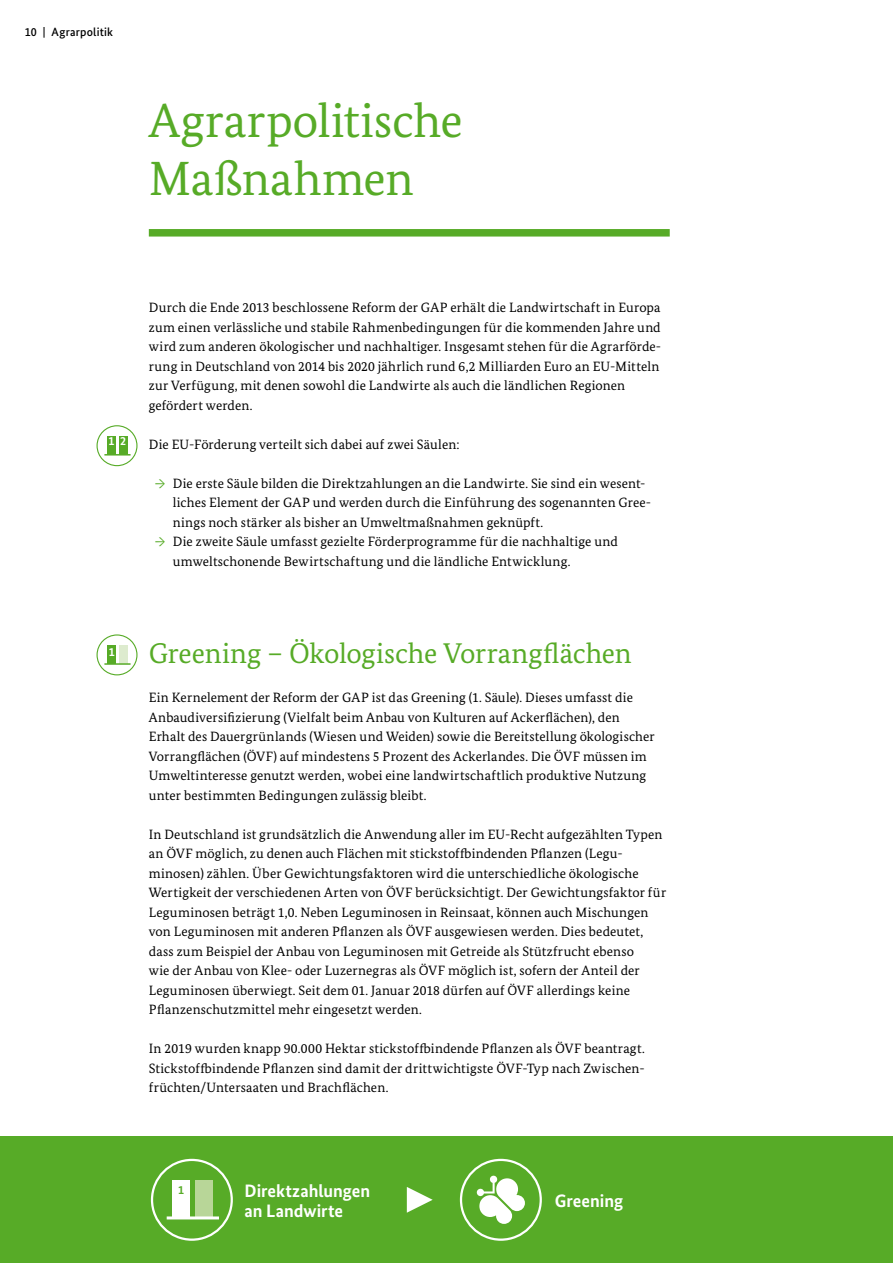
<style>
.page{position:relative;width:893px;height:1263px;background:#fff}
.page>*{position:absolute;margin:0;border:0;box-sizing:border-box;transform-origin:0 0}
.t1{font:48px/58.5px "Bundes Serif";color:#57ab27}
.t2{font:28.5px "Bundes Serif";letter-spacing:-.005em;color:#57ab27}
.t3{font:700 18px/19.5px "Bundes Sans";color:#fff}
.t4{font:13.5px/19.5px "Bundes Serif";letter-spacing:.01em;color:#000}
.t5{font:500 12px "Bundes Sans";letter-spacing:.015em;color:#000}
.t6{font:700 12px "Bundes Sans";color:#fff}
.t7{font:700 12px "Bundes Sans";color:#57ab27}
.s1{color:#57ab27}
</style>
<div class="page">
<div style="left:149px;top:229px;width:521px;height:8px;background:#57ab27"></div>
<div style="left:0;top:1136px;width:893px;height:127px;background:#57ab27"></div>
<div style="left:151px;top:1159px;width:82px;height:82px;border:2px solid #fff;border-radius:50%"></div>
<div style="left:172px;top:1180px;width:18px;height:38px;background:#fff"></div>
<div style="left:195px;top:1180px;width:18px;height:38px;background:#b8d698"></div>
<hr style="left:167px;top:1216px;width:52px;height:3px;background:#fff">
<svg style="left:477px;top:1176px;width:48px;height:48px"></svg>
<div style="left:460px;top:1159px;width:82px;height:82px;border:2px solid #fff;border-radius:50%"></div>
<svg style="left:407px;top:1187px;width:26px;height:26px"></svg>
<div style="left:97px;top:634px;width:41px;height:41px;border:1px solid #57ab27;border-radius:50%"></div>
<div style="left:107px;top:645px;width:9px;height:19px;background:#57ab27"></div>
<div style="left:119px;top:645px;width:9px;height:19px;background:#ddebce"></div>
<hr style="left:104px;top:663px;width:27px;height:2px;background:#57ab27">
<div style="left:97px;top:425px;width:41px;height:41px;border:1px solid #57ab27;border-radius:50%"></div>
<div style="left:107px;top:436px;width:9px;height:19px;background:#57ab27"></div>
<div style="left:119px;top:436px;width:9px;height:19px;background:#57ab27"></div>
<p class="t5" style="left:25px;top:24px;width:90px">10 | Agrarpolitik</p>
<h1 class="t1" style="left:149px;top:90px;width:315px">Agrarpolitische<br>Maßnahmen</h1>
<p class="t6" style="left:109px;top:434px;width:19px">1 2</p>
<p class="t4" style="left:149px;top:297px;width:514px">Durch die Ende 2013 beschlossene Reform der GAP erhält die Landwirtschaft in Europa zum einen verlässliche und stabile Rahmenbedingungen für die kommenden Jahre und wird zum anderen ökologischer und nachhaltiger. Insgesamt stehen für die Agrarförde&shy;rung in Deutschland von 2014 bis 2020 jährlich rund 6,2 Milliarden Euro an EU-Mitteln zur Verfügung, mit denen sowohl die Landwirte als auch die ländlichen Regionen gefördert werden.</p>
<p class="t4" style="left:149px;top:434px;width:312px">Die EU-Förderung verteilt sich dabei auf zwei Säulen:</p>
<p class="t4" style="left:173px;top:473px;width:480px;text-indent:-18px"><span class="s1">→</span> Die erste Säule bilden die Direktzahlungen an die Landwirte. Sie sind ein wesent&shy;liches Element der GAP und werden durch die Einführung des sogenannten Gree&shy;nings noch stärker als bisher an Umweltmaßnahmen geknüpft.</p>
<p class="t4" style="left:173px;top:531px;width:446px;text-indent:-18px"><span class="s1">→</span> Die zweite Säule umfasst gezielte Förderprogramme für die nachhaltige und umweltschonende Bewirtschaftung und die ländliche Entwicklung.</p>
<p class="t6" style="left:109px;top:645px;width:7px">1</p>
<h2 class="t2" style="left:149px;top:636px;width:484px">Greening – Ökologische Vorrangflächen</h2>
<p class="t4" style="left:149px;top:687px;width:507px">Ein Kernelement der Reform der GAP ist das Greening (1. Säule). Dieses umfasst die Anbaudiversifizierung (Vielfalt beim Anbau von Kulturen auf Ackerflächen), den Erhalt des Dauergrünlands (Wiesen und Weiden) sowie die Bereitstellung ökologischer Vorrangflächen (ÖVF) auf mindestens 5 Prozent des Ackerlandes. Die ÖVF müssen im Umweltinteresse genutzt werden, wobei eine landwirtschaftlich produktive Nutzung unter bestimmten Bedingungen zulässig bleibt.</p>
<p class="t4" style="left:149px;top:824px;width:519px">In Deutschland ist grundsätzlich die Anwendung aller im EU-Recht aufgezählten Typen an ÖVF möglich, zu denen auch Flächen mit stickstoffbindenden Pflanzen (Legu&shy;minosen) zählen. Über Gewichtungsfaktoren wird die unterschiedliche ökologische Wertigkeit der verschiedenen Arten von ÖVF berücksichtigt. Der Gewichtungsfaktor für Leguminosen beträgt 1,0. Neben Leguminosen in Reinsaat, können auch Mischungen von Leguminosen mit anderen Pflanzen als ÖVF ausgewiesen werden. Dies bedeutet, dass zum Beispiel der Anbau von Leguminosen mit Getreide als Stützfrucht ebenso<br>wie der Anbau von Klee- oder Luzernegras als ÖVF möglich ist, sofern der Anteil der Leguminosen überwiegt. Seit dem 01. Januar 2018 dürfen auf ÖVF allerdings keine Pflanzenschutzmittel mehr eingesetzt werden.</p>
<p class="t4" style="left:149px;top:1038px;width:497px;text-align:justify">In 2019 wurden knapp 90.000 Hektar stickstoffbindende Pflanzen als ÖVF beantragt.<br>Stickstoffbindende Pflanzen sind damit der drittwichtigste ÖVF-Typ nach Zwischen&shy;früchten/Untersaaten und Brachflächen.</p>
<p class="t7" style="left:178px;top:1183px;width:7px">1</p>
<h3 class="t3" style="left:244px;top:1181px;width:127px">Direktzahlungen an Landwirte</h3>
<h3 class="t3" style="left:555px;top:1191px;width:70px">Greening</h3>
</div>
